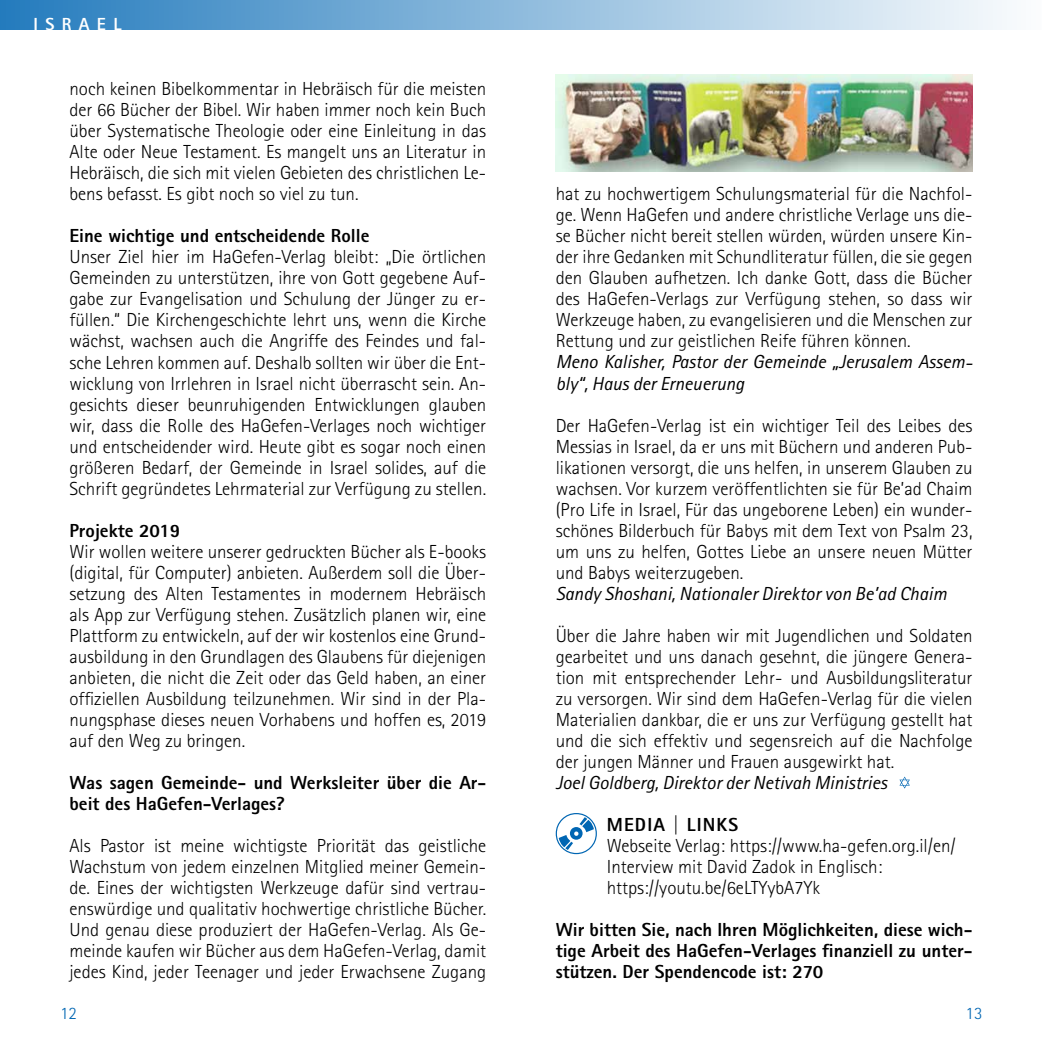
<style>
.page{position:relative;width:1042px;height:1042px;background:#fff}
.page>*{position:absolute;margin:0;border:0;box-sizing:border-box;transform-origin:0 0}
.t1{font:300 18.9px/21px "Agfa Rotis Sans Serif";color:#000;text-align:justify}
.t2{font:800 18.9px/21px "Agfa Rotis Sans Serif";color:#000}
.t3{font:italic 18.9px/21px "Agfa Rotis Sans Serif";color:#000}
.t4{font:800 18.9px "Agfa Rotis Sans Serif";letter-spacing:.06em;color:#000}
.t5{font:800 17.5px "Agfa Rotis Sans Serif";letter-spacing:.42em;color:#fff}
.t6{font:300 17.5px "Agfa Rotis Sans Serif";color:#0066b3}
</style>
<div class="page">
<div style="left:0;top:0;width:1042px;height:30px;background:linear-gradient(to right,#247bbd,#fbfcfd)"></div>
<svg style="left:899px;top:776px;width:11px;height:12px"></svg>
<svg style="left:556px;top:813px;width:41px;height:41px"></svg>
<img style="left:556px;top:74px;width:416px;height:98px">
<p class="t5" style="left:33px;top:13px;width:89px">ISRAEL</p>
<p class="t1" style="left:69px;top:79px;width:418px">noch keinen Bibelkommentar in Hebräisch für die meisten der 66 Bücher der Bibel. Wir haben immer noch kein Buch über Systematische Theologie oder eine Einleitung in das Alte oder Neue Testament. Es mangelt uns an Literatur in Hebräisch, die sich mit vielen Gebieten des christlichen Le&shy;bens befasst. Es gibt noch so viel zu tun.</p>
<p class="t2" style="left:69px;top:225px;width:301px">Eine wichtige und entscheidende Rolle</p>
<p class="t1" style="left:69px;top:247px;width:418px">Unser Ziel hier im HaGefen-Verlag bleibt: „Die örtlichen Gemeinden zu unterstützen, ihre von Gott gegebene Auf&shy;gabe zur Evangelisation und Schulung der Jünger zu er&shy;füllen.“ Die Kirchengeschichte lehrt uns, wenn die Kirche wächst, wachsen auch die Angriffe des Feindes und fal&shy;sche Lehren kommen auf. Deshalb sollten wir über die Ent&shy;wicklung von Irrlehren in Israel nicht überrascht sein. An&shy;gesichts dieser beunruhigenden Entwicklungen glauben wir, dass die Rolle des HaGefen-Verlages noch wichtiger und entscheidender wird. Heute gibt es sogar noch einen größeren Bedarf, der Gemeinde in Israel solides, auf die Schrift gegründetes Lehrmaterial zur Verfügung zu stellen.</p>
<p class="t2" style="left:69px;top:519px;width:112px">Projekte 2019</p>
<p class="t1" style="left:69px;top:541px;width:418px">Wir wollen weitere unserer gedruckten Bücher als E-books (digital, für Computer) anbieten. Außerdem soll die Über&shy;setzung des Alten Testamentes in modernem Hebräisch als App zur Verfügung stehen. Zusätzlich planen wir, eine Plattform zu entwickeln, auf der wir kostenlos eine Grund&shy;ausbildung in den Grundlagen des Glaubens für diejenigen anbieten, die nicht die Zeit oder das Geld haben, an einer offiziellen Ausbildung teilzunehmen. Wir sind in der Pla&shy;nungsphase dieses neuen Vorhabens und hoffen es, 2019 auf den Weg zu bringen.</p>
<p class="t2" style="left:69px;top:771px;width:418px">Was sagen Gemeinde- und Werksleiter über die Ar&shy;beit des HaGefen-Verlages?</p>
<p class="t1" style="left:69px;top:835px;width:418px">Als Pastor ist meine wichtigste Priorität das geistliche Wachstum von jedem einzelnen Mitglied meiner Gemein&shy;de. Eines der wichtigsten Werkzeuge dafür sind vertrau&shy;enswürdige und qualitativ hochwertige christliche Bücher.<br>Und genau diese produziert der HaGefen-Verlag. Als Ge&shy;meinde kaufen wir Bücher aus dem HaGefen-Verlag, damit jedes Kind, jeder Teenager und jeder Erwachsene Zugang</p>
<p class="t6" style="left:60px;top:1003px;width:18px">12</p>
<p class="t1" style="left:556px;top:184px;width:418px">hat zu hochwertigem Schulungsmaterial für die Nachfol&shy;ge. Wenn HaGefen und andere christliche Verlage uns die&shy;se Bücher nicht bereit stellen würden, würden unsere Kin&shy;der ihre Gedanken mit Schundliteratur füllen, die sie gegen den Glauben aufhetzen. Ich danke Gott, dass die Bücher des HaGefen-Verlags zur Verfügung stehen, so dass wir Werkzeuge haben, zu evangelisieren und die Menschen zur Rettung und zur geistlichen Reife führen können.</p>
<p class="t3" style="left:556px;top:352px;width:418px">Meno Kalisher, Pastor der Gemeinde „Jerusalem Assem&shy;bly“, Haus der Erneuerung</p>
<p class="t1" style="left:556px;top:415px;width:418px">Der HaGefen-Verlag ist ein wichtiger Teil des Leibes des Messias in Israel, da er uns mit Büchern und anderen Pub&shy;likationen versorgt, die uns helfen, in unserem Glauben zu wachsen. Vor kurzem veröffentlichten sie für Be’ad Chaim (Pro Life in Israel, Für das ungeborene Leben) ein wunder&shy;schönes Bilderbuch für Babys mit dem Text von Psalm 23, um uns zu helfen, Gottes Liebe an unsere neuen Mütter und Babys weiterzugeben.</p>
<p class="t3" style="left:556px;top:583px;width:392px">Sandy Shoshani, Nationaler Direktor von Be’ad Chaim</p>
<p class="t1" style="left:556px;top:625px;width:418px">Über die Jahre haben wir mit Jugendlichen und Soldaten gearbeitet und uns danach gesehnt, die jüngere Genera&shy;tion mit entsprechender Lehr- und Ausbildungsliteratur zu versorgen. Wir sind dem HaGefen-Verlag für die vielen Materialien dankbar, die er uns zur Verfügung gestellt hat und die sich effektiv und segensreich auf die Nachfolge der jungen Männer und Frauen ausgewirkt hat.</p>
<p class="t3" style="left:556px;top:772px;width:333px">Joel Goldberg, Direktor der Netivah Ministries</p>
<p class="t4" style="left:607px;top:812px;width:133px">MEDIA | LINKS</p>
<p class="t1" style="left:607px;top:835px;width:350px;text-align:left">Webseite Verlag: https://www.ha-gefen.org.il/en/<br>Interview mit David Zadok in Englisch: https://youtu.be/6eLTYybA7Yk</p>
<p class="t2" style="left:556px;top:918px;width:418px;text-align:justify">Wir bitten Sie, nach Ihren Möglichkeiten, diese wich&shy;tige Arbeit des HaGefen-Verlages finanziell zu unter&shy;stützen. Der Spendencode ist: 270</p>
<p class="t6" style="left:965px;top:1003px;width:18px">13</p>
</div>
